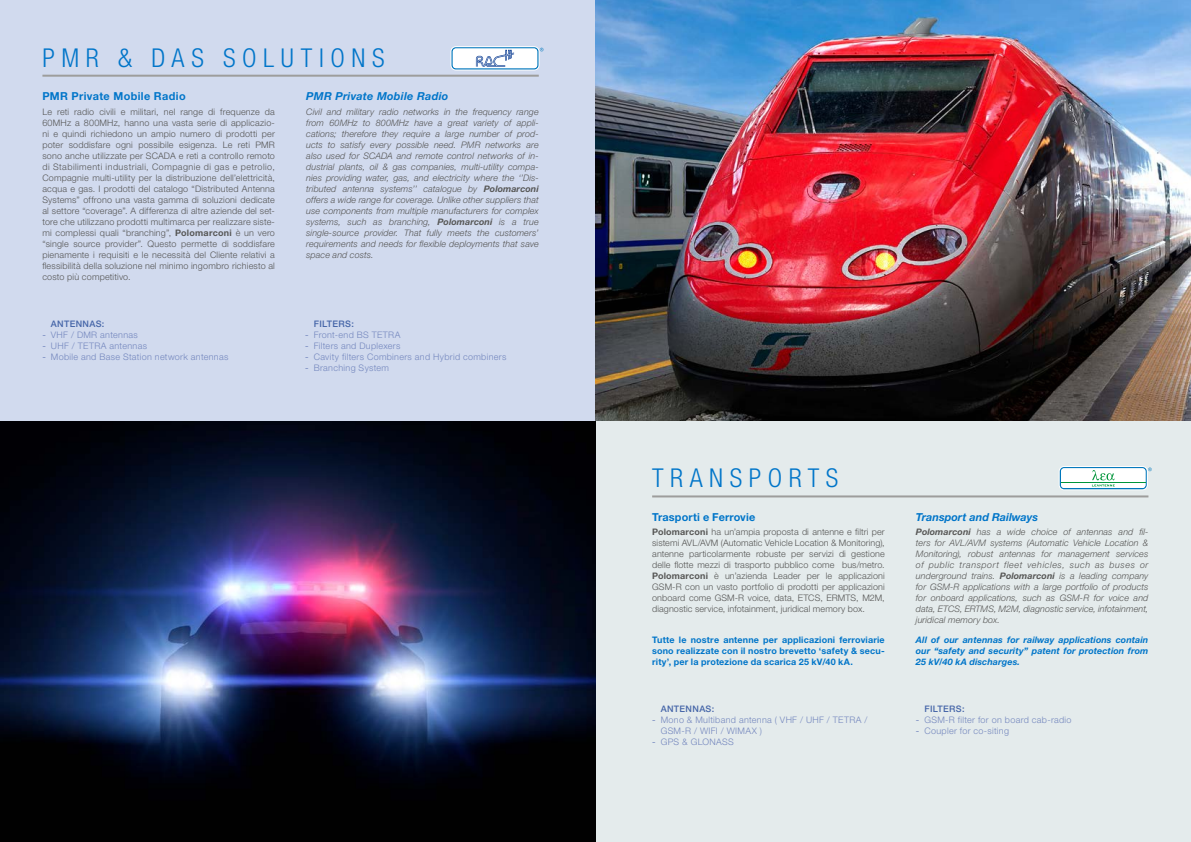
<style>
.page{position:relative;width:1191px;height:842px;background:#fff}
.page>*{position:absolute;margin:0;border:0;box-sizing:border-box;transform-origin:0 0}
.t1{font:300 condensed 26px "Helvetica Neue LT Std";letter-spacing:.25em;color:#0075c9}
.t2{font:italic 700 11px "Helvetica Neue LT Std";letter-spacing:.015em;color:#0075c9}
.t3{font:700 11px "Helvetica Neue LT Std";letter-spacing:.025em;color:#0075c9}
.t4{font:300 9px/11px "Helvetica Neue LT Std";letter-spacing:.015em;color:#565655;text-align:justify}
.t5{font:italic 300 9px/11px "Helvetica Neue LT Std";letter-spacing:.01em;color:#565655;text-align:justify}
.t6{font:300 9px/11px "Helvetica Neue LT Std";letter-spacing:.035em;color:#7487be}
.t7{font:700 9px/11px "Helvetica Neue LT Std";letter-spacing:.02em;color:#0075c9;text-align:justify}
.t8{font:italic 700 9px/11px "Helvetica Neue LT Std";letter-spacing:.01em;color:#0075c9;text-align:justify}
.t9{font:500 9px "Helvetica Neue LT Std";letter-spacing:.04em;color:#4565a8}
.s1{font-weight:700}
.s2{font-weight:500;color:#4565a8}
.s3{font-weight:400}
</style>
<div class="page">
<div style="left:0;top:0;width:595px;height:603px;background:#d1daee"></div>
<div style="left:595px;top:420px;width:596px;height:422px;background:#e4ebec"></div>
<img style="left:0;top:421px;width:595px;height:421px">
<img style="left:595px;top:0;width:596px;height:421px">
<hr style="left:652px;top:495px;width:496px;height:2px;background:#9d9d9c">
<hr style="left:42px;top:75px;width:497px;height:2px;background:#9d9d9c">
<svg style="left:1059px;top:466px;width:92px;height:24px;background:#d6eaee"></svg>
<hr style="left:1061px;top:482px;width:84px;height:1px;background:#00953a">
<svg style="left:450px;top:46px;width:93px;height:25px;background:#d0e1ef"></svg>
<h1 class="t1" style="left:43px;top:43px;width:344px">PMR &amp; DAS SOLUTIONS</h1>
<p class="t3" style="left:42px;top:89px;width:145px">PMR Private Mobile Radio</p>
<p class="t2" style="left:306px;top:89px;width:143px">PMR Private Mobile Radio</p>
<p class="t4" style="left:42px;top:106px;width:234px">Le reti radio civili e militari, nel range di frequenze da 60MHz a 800MHz, hanno una vasta serie di applicazio&shy;ni e quindi richiedono un ampio numero di prodotti per poter soddisfare ogni possibile esigenza. Le reti PMR sono anche utilizzate per SCADA e reti a controllo remoto di Stabilimenti industriali, Compagnie di gas e petrolio, Compagnie multi-utility per la distribuzione dell’elettricità, acqua e gas. I prodotti del catalogo “Distributed Antenna Systems” offrono una vasta gamma di soluzioni dedicate al settore “coverage”. A differenza di altre aziende del set&shy;tore che utilizzano prodotti multimarca per realizzare siste&shy;mi complessi quali “branching”, <span class="s1">Polomarconi</span> è un vero “single source provider”. Questo permette di soddisfare pienamente i requisiti e le necessità del Cliente relativi a flessibilità della soluzione nel minimo ingombro richiesto al costo più competitivo.</p>
<p class="t5" style="left:306px;top:106px;width:234px">Civil and military radio networks in the frequency range from 60MHz to 800MHz have a great variety of appli&shy;cations; therefore they require a large number of prod&shy;ucts to satisfy every possible need. PMR networks are also used for SCADA and remote control networks of in&shy;dustrial plants, oil &amp; gas companies, multi-utility compa&shy;nies providing water, gas, and electricity where the ‘’Dis&shy;tributed antenna systems’’ catalogue by <span class="s1">Polomarconi </span>offers a wide range for coverage. Unlike other suppliers that use components from multiple manufacturers for complex systems, such as branching, <span class="s1">Polomarconi</span> is a true single-source provider. That fully meets the customers’ requirements and needs for flexible deployments that save space and costs.</p>
<p class="t6" style="left:42px;top:318px;width:187px;text-indent:9px"><span class="s2">ANTENNAS:<br></span><span class="s3">‐</span> VHF / DMR antennas<br><span class="s3">‐</span> UHF / TETRA antennas<br><span class="s3">‐</span> Mobile and Base Station network antennas</p>
<p class="t6" style="left:305px;top:318px;width:203px;text-indent:9px"><span class="s2">FILTERS:<br></span><span class="s3">‐</span> Front-end BS TETRA<br><span class="s3">‐</span> Filters and Duplexers<br><span class="s3">‐</span> Cavity filters Combiners and Hybrid combiners <span class="s3">‐</span> Branching System</p>
<h1 class="t1" style="left:652px;top:463px;width:187px">TRANSPORTS</h1>
<p class="t3" style="left:652px;top:510px;width:105px">Trasporti e Ferrovie</p>
<p class="t2" style="left:916px;top:510px;width:124px">Transport and Railways</p>
<p class="t4" style="left:652px;top:526px;width:234px"><span class="s1">Polomarconi</span> ha un’ampia proposta di antenne e filtri per sistemi AVL/AVM (Automatic Vehicle Location &amp; Monitoring), antenne particolarmente robuste per servizi di gestione delle flotte mezzi di trasporto pubblico come bus/metro.<br><span class="s1">Polomarconi</span> è un’azienda Leader per le applicazioni GSM-R con un vasto portfolio di prodotti per applicazioni onboard come GSM-R voice, data, ETCS, ERMTS, M2M, diagnostic service, infotainment, juridical memory box.</p>
<p class="t7" style="left:652px;top:634px;width:234px">Tutte le nostre antenne per applicazioni ferroviarie sono realizzate con il nostro brevetto ‘safety &amp; secu&shy;rity’, per la protezione da scarica 25 kV/40 kA.</p>
<p class="t9" style="left:660px;top:703px;width:55px">ANTENNAS:</p>
<p class="t6" style="left:652px;top:714px;width:217px"><span class="s3">‐</span> Mono &amp; Multiband antenna ( VHF / UHF / TETRA /</p>
<p class="t6" style="left:660px;top:725px;width:103px">GSM-R / WIFI / WIMAX )</p>
<p class="t6" style="left:652px;top:736px;width:83px"><span class="s3">‐</span> GPS &amp; GLONASS</p>
<p class="t5" style="left:916px;top:527px;width:234px"><span class="s1">Polomarconi</span> has a wide choice of antennas and fil&shy;ters for AVL/AVM systems (Automatic Vehicle Location &amp; Monitoring), robust antennas for management services of public transport fleet vehicles, such as buses or underground trains. <span class="s1">Polomarconi</span> is a leading company for GSM-R applications with a large portfolio of products for onboard applications, such as GSM-R for voice and data, ETCS, ERTMS, M2M, diagnostic service, infotainment, juridical memory box.</p>
<p class="t8" style="left:916px;top:634px;width:234px">All of our antennas for railway applications contain our “safety and security” patent for protection from 25 kV/40 kA discharges.</p>
<p class="t6" style="left:916px;top:703px;width:157px;text-indent:9px"><span class="s2">FILTERS:<br></span><span class="s3">‐</span> GSM-R filter for on board cab-radio <span class="s3">‐</span> Coupler for co-siting</p>
</div>
